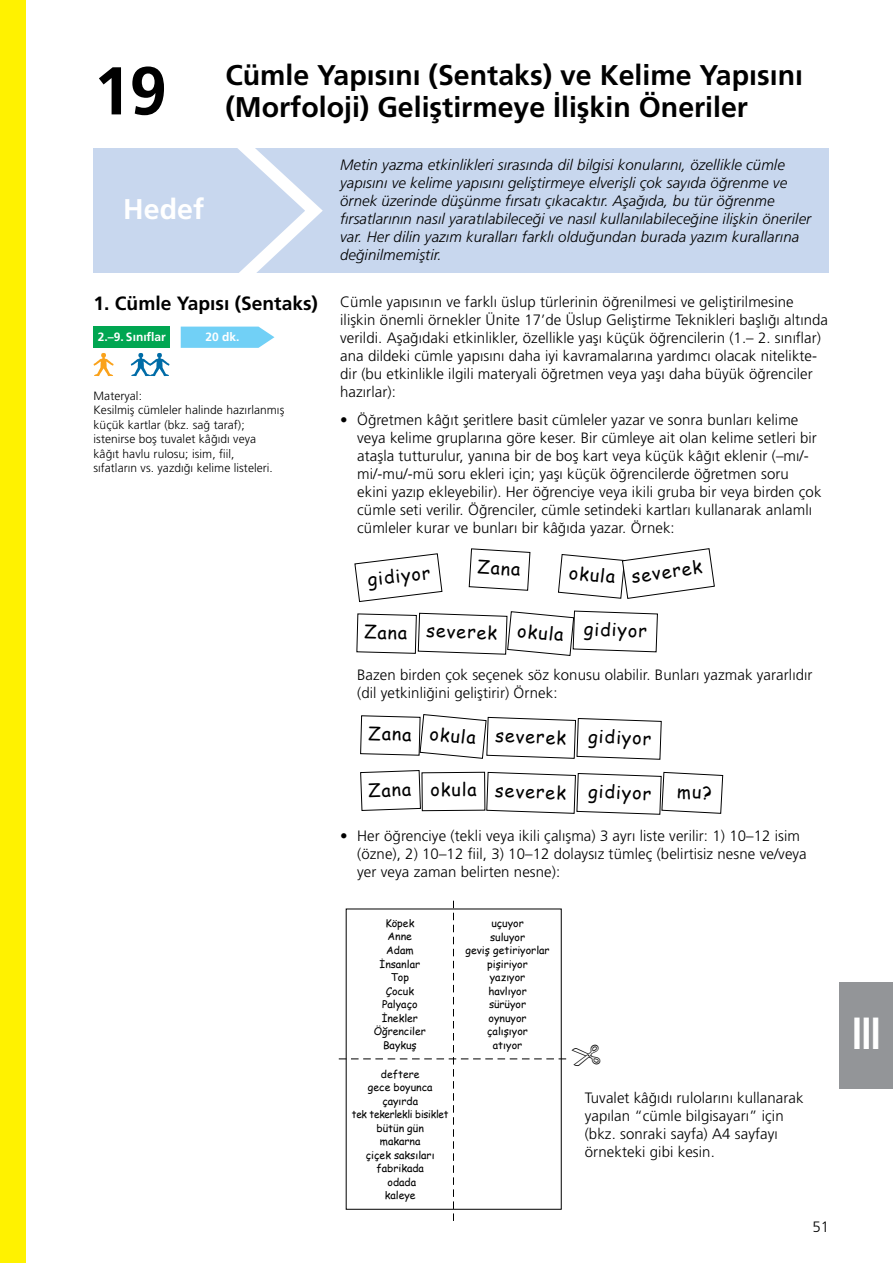
<style>
.page{position:relative;width:893px;height:1263px;background:#fff}
.page>*{position:absolute;margin:0;border:0;box-sizing:border-box;transform-origin:0 0}
.t1{font:700 67.5px "Frutiger LT Pro";color:#000}
.t2{font:700 condensed 45px "Frutiger";color:#fff;scale:.9 1}
.t3{font:700 28.5px "Frutiger LT Pro";color:#000}
.t4{font:700 28.5px "Frutiger LT Pro";color:#fff}
.t5{font:700 19.2px "Frutiger LT Pro";color:#000}
.t6{font:18px "Comic Sans MS";color:#000}
.t7{font:300 15px/18px "Frutiger LT Pro";letter-spacing:.005em;color:#000}
.t8{font:italic 300 15px/18px "Frutiger LT Pro";letter-spacing:.005em;color:#000}
.t9{font:300 12px/14.4px "Frutiger LT Pro";letter-spacing:.005em;color:#000}
.t10{font:700 12px "Frutiger LT Pro";color:#fff}
.t11{font:10.5px/13.5px "Comic Sans MS";color:#000;text-align:center}
</style>
<div class="page">
<div style="left:94px;top:149px;width:735px;height:124px;background:#c8d7ee"></div>
<svg style="left:210px;top:148px;width:122px;height:125px"></svg>
<svg style="left:131px;top:353px;width:39px;height:23px"></svg>
<svg style="left:93px;top:353px;width:21px;height:23px"></svg>
<svg style="left:469px;top:548px;width:61px;height:43px"></svg>
<svg style="left:558px;top:548px;width:157px;height:51px"></svg>
<svg style="left:354px;top:553px;width:88px;height:49px"></svg>
<svg style="left:339px;top:901px;width:227px;height:320px"></svg>
<svg style="left:181px;top:327px;width:93px;height:21px;background:#7dd3f6"></svg>
<div style="left:94px;top:327px;width:76px;height:21px;background:#00a651"></div>
<svg style="left:356px;top:611px;width:302px;height:45px"></svg>
<svg style="left:360px;top:714px;width:302px;height:46px"></svg>
<div style="left:840px;top:982px;width:53px;height:107px;background:#939598"></div>
<div style="left:0;top:0;width:26px;height:1263px;background:#fff200"></div>
<svg style="left:360px;top:770px;width:363px;height:45px"></svg>
<h1 class="t1" style="left:94px;top:51px;width:75px">19</h1>
<h3 class="t4" style="left:123px;top:193px;width:82px">Hedef</h3>
<h3 class="t3" style="left:225px;top:59px;width:579px">Cümle Yapısını (Sentaks) ve Kelime Yapısını</h3>
<h3 class="t3" style="left:225px;top:90px;width:524px">(Morfoloji) Geliştirmeye İlişkin Öneriler</h3>
<p class="t8" style="left:340px;top:155px;width:473px">Metin yazma etkinlikleri sırasında dil bilgisi konularını, özellikle cümle yapısını ve kelime yapısını geliştirmeye elverişli çok sayıda öğrenme ve örnek üzerinde düşünme fırsatı çıkacaktır. Aşağıda, bu tür öğrenme fırsatlarının nasıl yaratılabileceği ve nasıl kullanılabileceğine ilişkin öneriler var. Her dilin yazım kuralları farklı olduğundan burada yazım kurallarına değinilmemiştir.</p>
<p class="t5" style="left:94px;top:292px;width:226px">1. Cümle Yapısı (Sentaks)</p>
<p class="t10" style="left:98px;top:330px;width:69px">2.–9. Sınıflar</p>
<p class="t10" style="left:206px;top:330px;width:36px">20 dk.</p>
<p class="t9" style="left:94px;top:389px;width:192px">Materyal:<br>Kesilmiş cümleler halinde hazırlanmış küçük kartlar (bkz. sağ taraf); istenirse boş tuvalet kâğıdı veya kâğıt havlu rulosu; isim, fiil,<br>sıfatların vs. yazdığı kelime listeleri.</p>
<p class="t7" style="left:340px;top:293px;width:489px">Cümle yapısının ve farklı üslup türlerinin öğrenilmesi ve geliştirilmesine ilişkin önemli örnekler Ünite 17’de Üslup Geliştirme Teknikleri başlığı altında verildi. Aşağıdaki etkinlikler, özellikle yaşı küçük öğrencilerin (1.– 2. sınıflar) ana dildeki cümle yapısını daha iyi kavramalarına yardımcı olacak nitelikte&shy;dir (bu etkinlikle ilgili materyali öğretmen veya yaşı daha büyük öğrenciler hazırlar):</p>
<p class="t7" style="left:357px;top:411px;width:466px;text-indent:-17px">• Öğretmen kâğıt şeritlere basit cümleler yazar ve sonra bunları kelime veya kelime gruplarına göre keser. Bir cümleye ait olan kelime setleri bir ataşla tutturulur, yanına bir de boş kart veya küçük kâğıt eklenir (–mı/- mi/-mu/-mü soru ekleri için; yaşı küçük öğrencilerde öğretmen soru ekini yazıp ekleyebilir). Her öğrenciye veya ikili gruba bir veya birden çok cümle seti verilir. Öğrenciler, cümle setindeki kartları kullanarak anlamlı cümleler kurar ve bunları bir kâğıda yazar. Örnek:</p>
<p class="t6" style="left:366px;top:566px;width:65px;rotate:-7deg">gidiyor</p>
<p class="t6" style="left:478px;top:553px;width:45px;rotate:4deg">Zana</p>
<p class="t6" style="left:570px;top:559px;width:48px;rotate:5deg">okula</p>
<p class="t6" style="left:630px;top:563px;width:72px;rotate:-8deg">severek</p>
<p class="t6" style="left:364px;top:618px;width:45px;rotate:1deg">Zana</p>
<p class="t6" style="left:427px;top:617px;width:72px;rotate:2deg">severek</p>
<p class="t6" style="left:519px;top:617px;width:48px;rotate:5deg">okula</p>
<p class="t6" style="left:584px;top:615px;width:65px;rotate:2deg">gidiyor</p>
<p class="t7" style="left:357px;top:665px;width:457px">Bazen birden çok seçenek söz konusu olabilir. Bunları yazmak yararlıdır (dil yetkinliğini geliştirir) Örnek:</p>
<p class="t6" style="left:369px;top:720px;width:45px;rotate:1deg">Zana</p>
<p class="t6" style="left:431px;top:720px;width:48px;rotate:5deg">okula</p>
<p class="t6" style="left:496px;top:721px;width:158px;rotate:2deg">severek gidiyor</p>
<p class="t6" style="left:368px;top:777px;width:45px;rotate:-2deg">Zana</p>
<p class="t6" style="left:430px;top:776px;width:48px">okula</p>
<p class="t6" style="left:496px;top:776px;width:158px;rotate:2deg">severek gidiyor</p>
<p class="t7" style="left:357px;top:827px;width:451px;text-indent:-17px">• Her öğrenciye (tekli veya ikili çalışma) 3 ayrı liste verilir: 1) 10–12 isim (özne), 2) 10–12 fiil, 3) 10–12 dolaysız tümleç (belirtisiz nesne ve/veya yer veya zaman belirten nesne):</p>
<p class="t11" style="left:374px;top:916px;width:54px">Köpek<br>Anne<br>Adam<br>İnsanlar<br>Top<br>Çocuk<br>Palyaço<br>İnekler<br>Öğrenciler<br>Baykuş</p>
<p class="t11" style="left:465px;top:916px;width:86px">uçuyor<br>suluyor<br>geviş getiriyorlar pişiriyor<br>yazıyor<br>havlıyor<br>sürüyor<br>oynuyor<br>çalışıyor<br>atıyor</p>
<p class="t11" style="left:352px;top:1067px;width:98px">deftere<br>gece boyunca çayırda<br>tek tekerlekli bisiklet bütün gün<br>makarna<br>çiçek saksıları fabrikada<br>odada<br>kaleye</p>
<p class="t7" style="left:585px;top:1088px;width:220px">Tuvalet kâğıdı rulolarını kullanarak yapılan “cümle bilgisayarı” için (bkz. sonraki sayfa) A4 sayfayı örnekteki gibi kesin.</p>
<p class="t7" style="left:812px;top:1217px;width:18px">51</p>
<h2 class="t2" style="left:851px;top:1007px;width:35px">III</h2>
</div>
